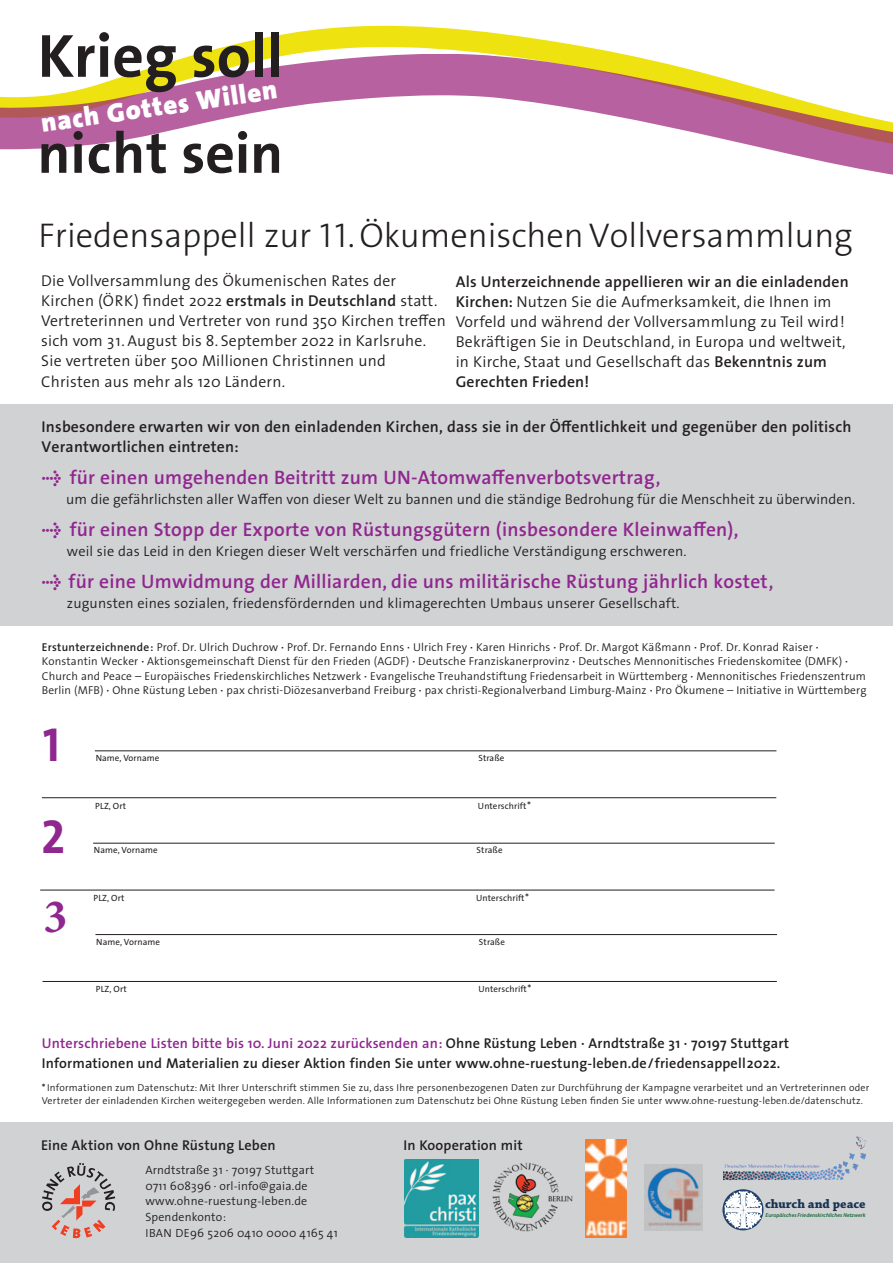
<style>
.page{position:relative;width:893px;height:1263px;background:#fff}
.page>*{position:absolute;margin:0;border:0;box-sizing:border-box;transform-origin:0 0}
.t1{font:61.5px "The Sans LP7 Bld";color:#231f20}
.t2{font:57.6px "The Sans LP7 Bld";color:#231f20}
.t3{font:48px "The Sans Bold Caps";color:#90268f}
.t4{font:700 48px "Minion Pro";color:#90268f}
.t5{font:34.5px "The Sans LP3 Lig";color:#231f20}
.t6{font:900 27px "The Sans";color:#fff}
.t7{font:19.5px "The Sans LP6 Se Bld";letter-spacing:.01em;color:#90268f}
.t8{font:300 15.75px/20px "The Sans";letter-spacing:.01em;color:#231f20}
.t9{font:15.75px/20px "The Sans LP6 Se Bld";letter-spacing:.01em;color:#231f20}
.t10{font:14.25px "The Sans LP4 Se Lig";letter-spacing:.01em;color:#231f20}
.t11{font:600 14.25px "The Sans";letter-spacing:.01em;color:#231f20}
.t12{font:600 14.25px "The Sans";letter-spacing:.01em;color:#90268f}
.t13{font:700 12.9px "Chaparral Pro";color:#183452}
.t14{font:300 12px "The Sans";letter-spacing:.01em;color:#231f20}
.t15{font:11.4px/14.2px "The Sans LP4 Se Lig";letter-spacing:.01em;color:#231f20}
.t16{font:300 10.05px/13.5px "The Sans";letter-spacing:.02em;color:#231f20}
.t17{font:9px "The Sans";letter-spacing:.01em;color:#231f20}
.t18{font:italic 600 5.7px "Myriad Pro";color:#166839}
.s1{font-weight:600}
.s2{font-family:"The Sans LP7 Bld"}
.s3{font-family:"The Sans LP6 Se Bld"}
.s4{font-family:"The Sans";font-weight:600}
.s5{font-family:"The Sans";font-weight:300}
.s6{font-size:10.5px}
.s7{color:#231f20}
.s8{font-size:11.7px}
</style>
<div class="page">
<div style="left:0;top:404px;width:893px;height:221px;background:#d1d2d4"></div>
<hr style="left:95px;top:750px;width:681px;height:1px;background:#231f20">
<hr style="left:42px;top:797px;width:734px;height:1px;background:#231f20">
<hr style="left:93px;top:843px;width:682px;height:1px;background:#231f20">
<hr style="left:40px;top:890px;width:734px;height:1px;background:#231f20">
<div style="left:0;top:1122px;width:893px;height:141px;background:#d1d2d4"></div>
<svg style="left:42px;top:1163px;width:73px;height:75px"></svg>
<img style="left:586px;top:1140px;width:41px;height:97px">
<img style="left:492px;top:1163px;width:81px;height:69px">
<svg style="left:722px;top:1189px;width:41px;height:41px"></svg>
<svg style="left:725px;top:1191px;width:36px;height:37px"></svg>
<img style="left:723px;top:1136px;width:144px;height:45px">
<img style="left:645px;top:1164px;width:57px;height:66px">
<svg style="left:209px;top:25px;width:399px;height:26px;fill:#efe211"></svg>
<svg style="left:0;top:51px;width:893px;height:124px"></svg>
<img style="left:404px;top:1160px;width:74px;height:77px">
<hr style="left:95px;top:934px;width:682px;height:1px;background:#231f20">
<hr style="left:42px;top:981px;width:735px;height:1px;background:#231f20">
<p class="t1" style="left:38px;top:20px;width:247px">Krieg soll</p>
<p class="t2" style="left:38px;top:119px;width:247px">nicht sein</p>
<p class="t6" style="left:40px;top:112px;width:240px;rotate:-8deg">nach Gottes Willen</p>
<p class="t5" style="left:39px;top:222px;width:816px">Friedensappell zur 11.ÖkumenischenVollversammlung</p>
<p class="t8" style="left:41px;top:273px;width:406px">Die Vollversammlung des Ökumeni schen Rates der Kirchen (ÖRK) findet 2022 <span class="s1">erstmals in Deutschland</span> statt.<br>Vertrete rin nen und Vertreter von rund 350 Kirchen tre≠en sich vom 31. August bis 8. September 2022 in Karlsruhe.<br>Sie vertreten über 500 Millionen Christinnen und Christen aus mehr als 120 Ländern.</p>
<p class="t9" style="left:42px;top:418px;width:811px">Insbesondere erwarten wir von den einladenden Kirchen, dass sie in der Öffentlichkeit und gegenüber den politisch<br>Verantwortlichen eintreten:</p>
<p class="t8" style="left:456px;top:273px;width:395px"><span class="s1">Als Unterzeichnende appellieren wir an die einladenden Kirchen:</span> Nutzen Sie die Aufmerksamkeit, die Ihnen im Vorfeld und während der Vollver samm lung zu Teil wird!<br>Bekräftigen Sie in Deutschland, in Europa und weltweit, in Kirche, Staat und Gesellschaft das <span class="s1">Bekenntnis zum Gerechten Frieden!</span></p>
<p class="t7" style="left:42px;top:470px;width:620px"><span class="s2">→</span> für einen umgehenden Beitritt zum UN-Atomwaffenverbots vertrag,</p>
<p class="t10" style="left:66px;top:493px;width:790px">um die gefährlichsten aller Waffen von dieser Welt zu bannen und die ständige Bedrohung für die Menschheit zu überwinden.</p>
<p class="t7" style="left:42px;top:522px;width:698px"><span class="s2">→</span> für einen Stopp der Exporte von Rüstungsgütern (insbesondere Kleinwaffen),</p>
<p class="t10" style="left:67px;top:545px;width:621px">weil sie das Leid in den Kriegen dieser Welt verschärfen und friedliche Verständigung erschweren.</p>
<p class="t7" style="left:42px;top:574px;width:733px"><span class="s2">→</span> für eine Umwidmung der Milliarden, die uns militärische Rüstung jährlich kostet,</p>
<p class="t10" style="left:67px;top:598px;width:614px">zugunsten eines sozialen, friedensfördernden und klimagerechten Umbaus unserer Gesellschaft.</p>
<p class="t15" style="left:42px;top:641px;width:826px"><span class="s3">Erstunterzeichnende:</span> Prof. Dr. Ulrich Duchrow <span class="s4">·</span> Prof. Dr. Fernando Enns <span class="s4">·</span> Ulrich Frey <span class="s4">·</span> Karen Hinrichs <span class="s4">·</span> Prof. Dr. Margot Käß mann <span class="s4">·</span> Prof. Dr. Konrad Raiser <span class="s4">· </span>Konstantin Wecker <span class="s4">·</span> Aktionsgemeinschaft Dienst für den Frieden (AGDF) <span class="s4">·</span> <span class="s5">Deutsche Franziskanerprovinz</span> <span class="s4">·</span> Deutsches Mennonitisches Friedenskomitee (DMFK) <span class="s4">· </span>Church and Peace – Europäisches Friedens kirch liches Netzwerk <span class="s4">·</span> Evangelische Treuhandstiftung Friedens arbeit in Württemberg <span class="s4">·</span> Mennonitisches Friedens zentrum Berlin (MFB) <span class="s4">·</span> Ohne Rüstung Leben <span class="s4">·</span> pax christi-Diözesanverband Freiburg <span class="s4">·</span> <span class="s5">pax christi-Regionalverband Limburg-Mainz</span> <span class="s4">·</span> Pro Ökumene – Initiative in Württemberg</p>
<p class="t3" style="left:43px;top:716px;width:19px">1</p>
<p class="t3" style="left:41px;top:809px;width:25px">2</p>
<h3 class="t4" style="left:43px;top:882px;width:25px">3</h3>
<p class="t17" style="left:96px;top:754px;width:65px">Name, Vorname</p>
<p class="t17" style="left:478px;top:754px;width:28px">Straße</p>
<p class="t17" style="left:95px;top:802px;width:32px">PLZ, Ort</p>
<p class="t17" style="left:478px;top:802px;width:54px">Unterschrift<span class="s6">*</span></p>
<p class="t17" style="left:94px;top:847px;width:65px">Name, Vorname</p>
<p class="t17" style="left:477px;top:847px;width:28px">Straße</p>
<p class="t17" style="left:94px;top:894px;width:32px">PLZ, Ort</p>
<p class="t17" style="left:476px;top:894px;width:54px">Unterschrift<span class="s6">*</span></p>
<p class="t17" style="left:96px;top:938px;width:65px">Name, Vorname</p>
<p class="t17" style="left:479px;top:938px;width:28px">Straße</p>
<p class="t17" style="left:96px;top:986px;width:32px">PLZ, Ort</p>
<p class="t17" style="left:479px;top:986px;width:54px">Unterschrift<span class="s6">*</span></p>
<p class="t12" style="left:42px;top:1037px;width:749px">Unterschriebene Listen bitte bis 10. Juni 2022 zurücksenden an: <span class="s7">Ohne Rüstung Leben · Arndtstraße 31 · 70197 Stuttgart</span></p>
<p class="t11" style="left:42px;top:1057px;width:740px">Informationen und Materialien zu dieser Aktion finden Sie unter www.ohne-ruestung-leben.de/friedensappell2022.</p>
<p class="t16" style="left:42px;top:1082px;width:829px"><span class="s1">*</span>Informationen zum Datenschutz: Mit Ihrer Unterschrift stimmen Sie zu, dass Ihre personenbezogenen Daten zur Durchführung der Kampagne verarbeitet und an Vertreterinnen oder<br>Vertreter der einladenden Kirchen weitergegeben werden. Alle Informationen zum Datenschutz bei Ohne Rüstung Leben finden Sie unter www.ohne-ruestung-leben.de/datenschutz.</p>
<p class="t11" style="left:41px;top:1139px;width:236px">Eine Aktion von Ohne Rüstung Leben</p>
<p class="t11" style="left:404px;top:1139px;width:121px">In Kooperation mit</p>
<p class="t14" style="left:145px;top:1165px;width:170px">Arndtstraße 31 · 70197 Stuttgart</p>
<p class="t14" style="left:145px;top:1181px;width:164px">0711 608396 · orl-info@gaia.de</p>
<p class="t14" style="left:145px;top:1197px;width:163px">www.ohne-ruestung-leben.de</p>
<p class="t14" style="left:145px;top:1212px;width:82px">Spendenkonto:</p>
<p class="t14" style="left:145px;top:1228px;width:194px"><span class="s8">IBAN DE</span>96 5206 0410 0000 4165 41</p>
<p class="t13" style="left:765px;top:1196px;width:102px">church and peace</p>
<p class="t18" style="left:765px;top:1211px;width:102px">Europäisches Friedenskirchliches Netzwerk</p>
</div>
